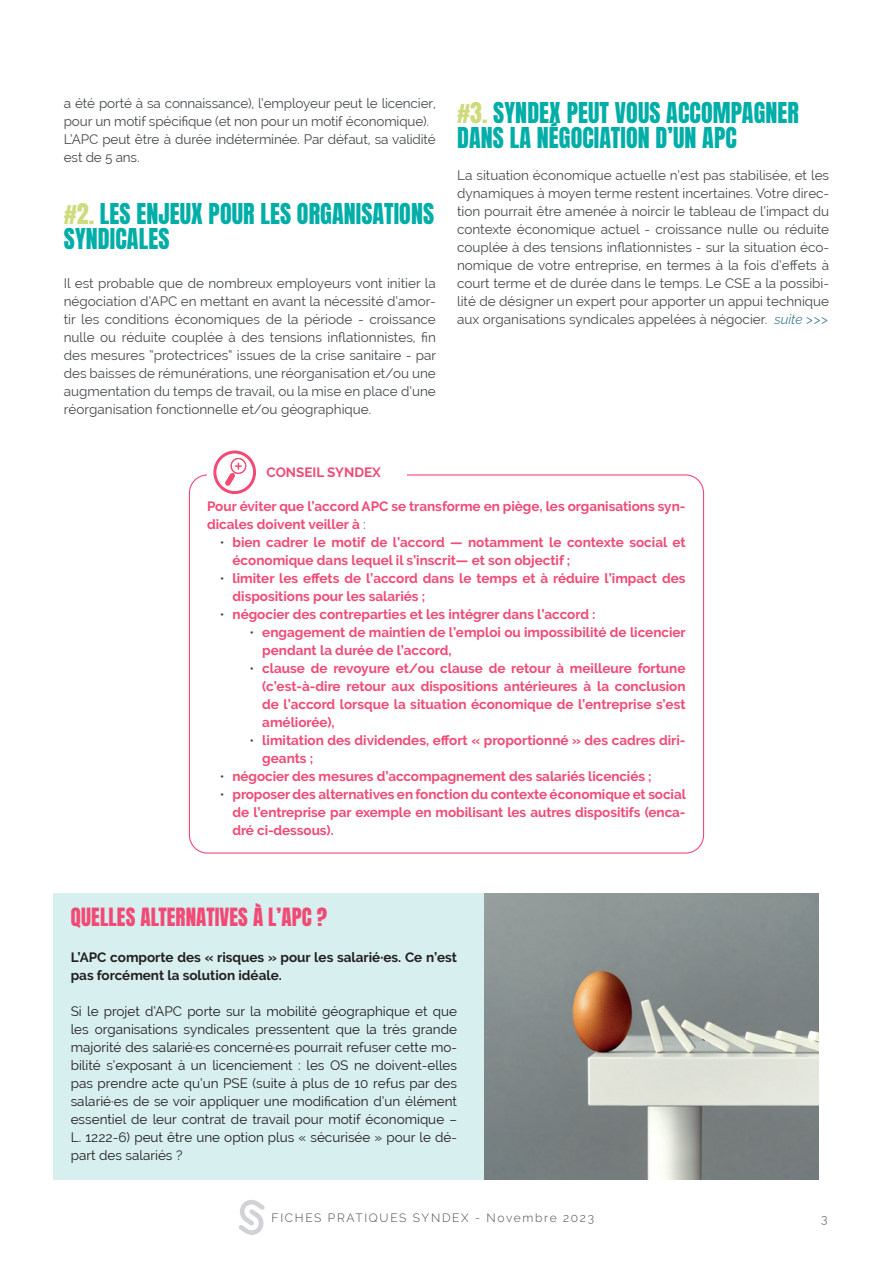
<style>
.page{position:relative;width:893px;height:1263px;background:#fff}
.page>*{position:absolute;margin:0;border:0;box-sizing:border-box;transform-origin:0 0}
.Article_sous-titre{font:24px/25.5px "Anton";letter-spacing:.005em;color:#00aea7}
.article_sous-sous_titre{font:21px "Anton";letter-spacing:.005em;color:#f04a75}
.Article_Texte{font:13.5px/18px "Raleway";letter-spacing:-.01em;color:#464a4c}
.Article_Texte-2{font:700 13.5px/18px "Raleway";color:#f04a75}
.Article_Texte-3{font:13.5px/18px "Raleway";color:#231f20;text-align:justify}
.Article_Texte-4{font:700 13.5px/18px "Raleway";color:#231f20}
.t1{font:300 12px "Raleway";letter-spacing:.14em;color:#464a4c}
.s1{color:#ceda7c}
.s2{font-style:italic;color:#478291}
.s3{font-weight:400;color:#464a4c}
</style>
<div class="page">
<svg style="left:213px;top:450px;width:43px;height:44px"></svg>
<div style="left:53px;top:893px;width:766px;height:286px;background:#d8eff0"></div>
<img style="left:485px;top:893px;width:334px;height:286px">
<svg style="left:239px;top:1200px;width:26px;height:35px"></svg>
<p class="Article_Texte" style="left:64px;top:94px;width:374px">a été porté à sa connaissance), l’employeur peut le licencier, pour un motif spécifique (et non pour un motif économique).</p>
<p class="Article_Texte" style="left:64px;top:130px;width:374px">L’APC peut être à durée indéterminée. Par défaut, sa validité est de 5 ans.</p>
<p class="Article_sous-titre" style="left:64px;top:202px;width:372px"><span class="s1">#2.</span> LES ENJEUX POUR LES ORGANISATIONS<br>SYNDICALES</p>
<p class="Article_Texte" style="left:64px;top:274px;width:374px;text-align:justify">Il est probable que de nombreux employeurs vont initier la négociation d’APC en mettant en avant la nécessité d’amor&shy;tir les conditions économiques de la période - croissance nulle ou réduite couplée à des tensions inflationnistes, fin des mesures “protectrices” issues de la crise sanitaire - par des baisses de rémunérations, une réorganisation et/ou une augmentation du temps de travail, ou la mise en place d’une réorganisation fonctionnelle et/ou géographique.</p>
<p class="Article_Texte-2" style="left:267px;top:463px;width:116px">CONSEIL SYNDEX</p>
<p class="Article_sous-titre" style="left:457px;top:102px;width:343px"><span class="s1">#3.</span> SYNDEX PEUT VOUS ACCOMPAGNER<br>DANS LA NÉGOCIATION D’UN APC</p>
<p class="Article_Texte" style="left:457px;top:166px;width:374px;text-align:justify">La situation économique actuelle n’est pas stabilisée, et les dynamiques à moyen terme restent incertaines. Votre direc&shy;tion pourrait être amenée à noircir le tableau de l’impact du contexte économique actuel - croissance nulle ou réduite couplée à des tensions inflationnistes - sur la situation éco&shy;nomique de votre entreprise, en termes à la fois d’effets à court terme et de durée dans le temps. Le CSE a la possibi&shy;lité de désigner un expert pour apporter un appui technique aux organisations syndicales appelées à négocier. <span class="s2">suite &gt;&gt;&gt;</span></p>
<p class="Article_Texte-2" style="left:207px;top:498px;width:480px">Pour éviter que l’accord APC se transforme en piège, les organisations syn&shy;dicales doivent veiller à <span class="s3">:</span></p>
<p class="Article_Texte-2" style="left:232px;top:534px;width:455px;text-indent:-13px"><span class="s3">•</span> bien cadrer le motif de l’accord — notamment le contexte social et économique dans lequel il s’inscrit— et son objectif ;</p>
<p class="Article_Texte-2" style="left:232px;top:570px;width:454px;text-indent:-13px"><span class="s3">•</span> limiter les effets de l’accord dans le temps et à réduire l’impact des dispositions pour les salariés ;</p>
<p class="Article_Texte-2" style="left:220px;top:606px;width:377px"><span class="s3">•</span> négocier des contreparties et les intégrer dans l’accord :</p>
<p class="Article_Texte-2" style="left:262px;top:624px;width:425px;text-indent:-13px"><span class="s3">•</span> engagement de maintien de l’emploi ou impossibilité de licencier pendant la durée de l’accord,</p>
<p class="Article_Texte-2" style="left:262px;top:660px;width:425px;text-align:justify;text-indent:-13px"><span class="s3">•</span> clause de revoyure et/ou clause de retour à meilleure fortune (c’est-à-dire retour aux dispositions antérieures à la conclusion de l’accord lorsque la situation économique de l’entreprise s’est améliorée),</p>
<p class="Article_Texte-2" style="left:262px;top:732px;width:425px;text-indent:-13px"><span class="s3">•</span> limitation des dividendes, effort « proportionné » des cadres diri&shy;geants ;</p>
<p class="Article_Texte-2" style="left:220px;top:768px;width:433px"><span class="s3">•</span> négocier des mesures d’accompagnement des salariés licenciés ;</p>
<p class="Article_Texte-2" style="left:232px;top:786px;width:455px;text-align:justify;text-indent:-13px"><span class="s3">•</span> proposer des alternatives en fonction du contexte économique et social de l’entreprise par exemple en mobilisant les autres dispositifs (enca&shy;dré ci-dessous).</p>
<p class="article_sous-sous_titre" style="left:71px;top:906px;width:258px">QUELLES ALTERNATIVES À L’APC ?</p>
<p class="Article_Texte-4" style="left:71px;top:948px;width:388px">L’APC comporte des « risques » pour les salarié·es. Ce n’est pas forcément la solution idéale.</p>
<p class="Article_Texte-3" style="left:71px;top:1002px;width:388px">Si le projet d’APC porte sur la mobilité géographique et que les organisations syndicales pressentent que la très grande majorité des salarié·es concerné·es pourrait refuser cette mo&shy;bilité s’exposant à un licenciement : les OS ne doivent-elles pas prendre acte qu’un PSE (suite à plus de 10 refus par des salarié·es de se voir appliquer une modification d’un élément essentiel de leur contrat de travail pour motif économique – L. 1222-6) peut être une option plus « sécurisée » pour le dé&shy;part des salariés ?</p>
<p class="t1" style="left:272px;top:1211px;width:324px">FICHES PRATIQUES SYNDEX - Novembre 2023</p>
<p class="t1" style="left:821px;top:1212px;width:8px">3</p>
</div>
